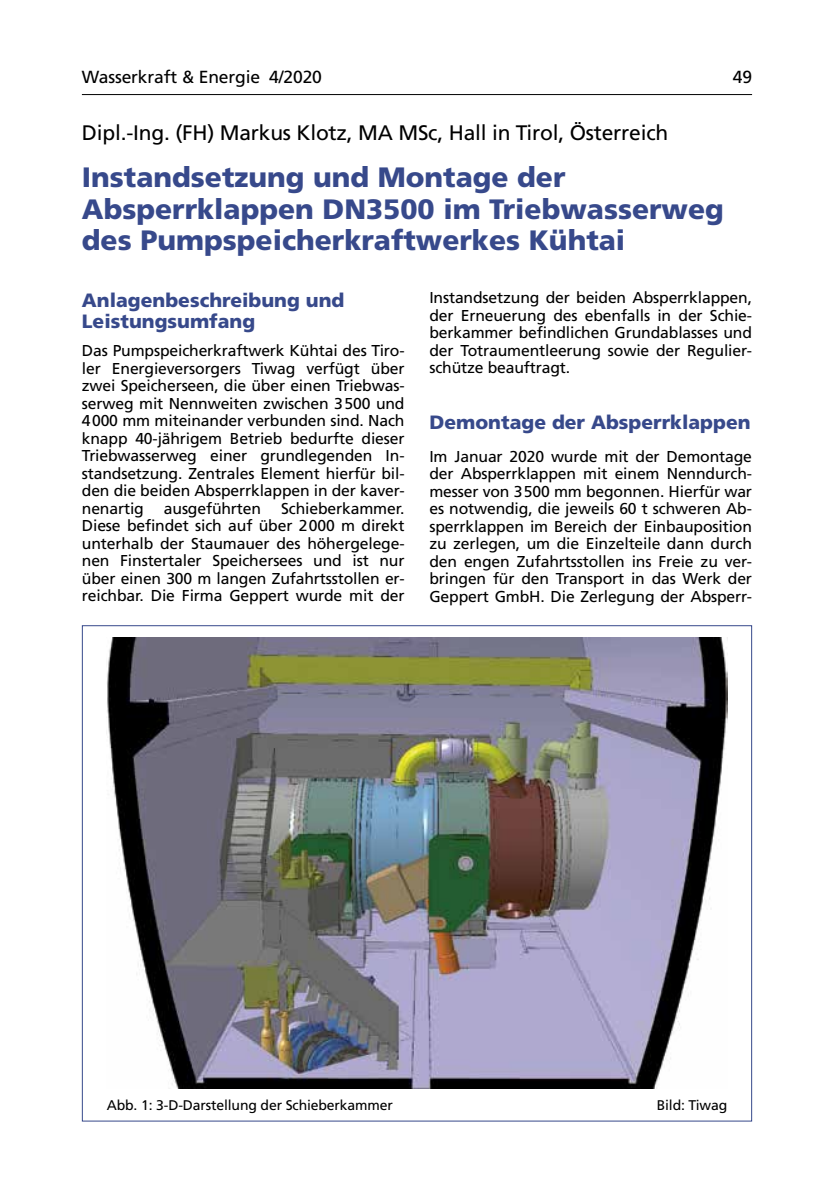
<style>
.page{position:relative;width:834px;height:1191px;background:#fff}
.page>*{position:absolute;margin:0;border:0;box-sizing:border-box;transform-origin:0 0}
.t1{font:900 28px/31.5px "Frutiger LT Std";color:#37498b}
.t2{font:21px "Frutiger LT Std";letter-spacing:-.01em;color:#000}
.t3{font:900 19.25px/21px "Frutiger LT Std";color:#37498b}
.t4{font:17.5px "Frutiger LT Std";letter-spacing:-.01em;color:#000}
.t5{font:15.75px/17.5px "Frutiger LT Std";letter-spacing:-.01em;color:#000;text-align:justify}
.t6{font:14px "Frutiger LT Std";letter-spacing:-.01em;color:#000}
</style>
<div class="page">
<hr style="left:82px;top:94px;width:670px;height:1px;background:#000">
<img style="left:107px;top:637px;width:620px;height:451px">
<p class="t4" style="left:82px;top:66px;width:241px">Wasserkraft &amp; Energie 4/2020</p>
<p class="t4" style="left:732px;top:66px;width:21px">49</p>
<h2 class="t2" style="left:82px;top:120px;width:587px">Dipl.-Ing. (FH) Markus Klotz, MA MSc, Hall in Tirol, Österreich</h2>
<h1 class="t1" style="left:82px;top:161px;width:643px">Instandsetzung und Montage der<br>Absperrklappen DN3500 im Triebwasserweg des Pumpspeicherkraftwerkes Kühtai</h1>
<p class="t3" style="left:82px;top:289px;width:264px">Anlagenbeschreibung und<br>Leistungsumfang</p>
<p class="t5" style="left:82px;top:342px;width:324px">Das Pumpspeicherkraftwerk Kühtai des Tiro&shy;ler Energieversorgers Tiwag verfügt über zwei Speicherseen, die über einen Triebwas&shy;serweg mit Nennweiten zwischen 3500 und 4000 mm miteinander verbunden sind. Nach knapp 40-jährigem Betrieb bedurfte dieser Triebwasserweg einer grundlegenden In&shy;standsetzung. Zentrales Element hierfür bil&shy;den die beiden Absperrklappen in der kaver&shy;nenartig</p>
<p class="t5" style="left:429px;top:289px;width:324px">Instandsetzung der beiden Absperrklappen, der Erneuerung des ebenfalls in der Schie&shy;berkammer befindlichen Grundablasses und der Totraumentleerung sowie der Regulier&shy;schütze beauftragt.</p>
<p class="t3" style="left:429px;top:412px;width:323px">Demontage der Absperrklappen</p>
<p class="t5" style="left:429px;top:447px;width:324px">Im Januar 2020 wurde mit der Demontage der Absperrklappen mit einem Nenndurch&shy;messer von 3500 mm begonnen. Hierfür war es notwendig, die jeweils 60 t schweren Ab&shy;sperrklappen im Bereich der Einbauposition zu zerlegen, um die Einzelteile dann durch den engen Zufahrtsstollen ins Freie zu ver&shy;bringen für den Transport in das Werk der Geppert GmbH. Die Zerlegung der Absperr-</p>
<p class="t5" style="left:164px;top:499px;width:99px">ausgeführten</p>
<p class="t5" style="left:82px;top:499px;width:324px;text-indent:199px">Schieberkammer.<br>Diese befindet sich auf über 2000 m direkt unterhalb der Staumauer des höhergelege&shy;nen Finstertaler Speichersees und ist nur über einen 300 m langen Zufahrtsstollen er&shy;reichbar. Die Firma Geppert wurde mit der</p>
<p class="t6" style="left:107px;top:1096px;width:287px">Abb. 1: 3-D-Darstellung der Schieberkammer</p>
<p class="t6" style="left:656px;top:1096px;width:72px">Bild: Tiwag</p>
</div>
